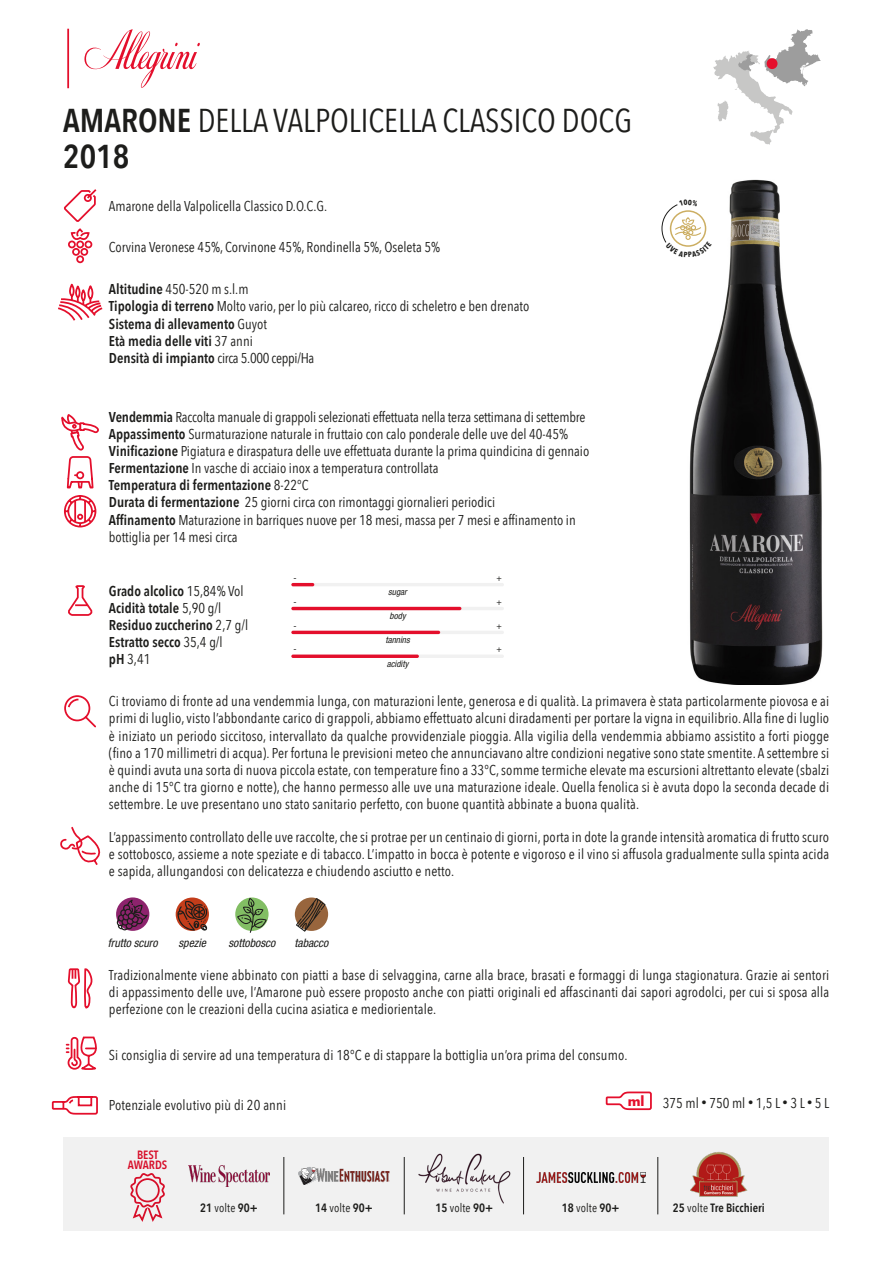
<style>
.page{position:relative;width:893px;height:1263px;background:#fff}
.page>*{position:absolute;margin:0;border:0;box-sizing:border-box;transform-origin:0 0}
.t1{font:33px "Avenir Next Condensed";color:#1d1d1b}
.t2{font:600 33px "Avenir Next Condensed";color:#1d1d1b}
.t3{font:14.25px/17.1px "Avenir Next Condensed";color:#1d1d1b;text-align:justify}
.t4{font:600 14.25px "Avenir Next Condensed";color:#1d1d1b}
.t5{font:14.25px "Avenir Next Condensed";letter-spacing:-.02em;color:#1d1d1b}
.t6{font:700 12.9px "Futura";color:#e40f2c}
.t7{font:600 12px "Avenir Next Condensed";color:#1d1d1b}
.t8{font:600 12px/10.5px "Avenir Next Condensed";color:#e40f2c;text-align:center}
.Paragrafo_base{font:italic condensed 11.7px "Helvetica Neue LT Std";color:#1d1d1b}
.Paragrafo_base-2{font:italic condensed 9px "Helvetica Neue LT Std";color:#1d1d1b}
.Paragrafo_base-3{font:condensed 9px "Helvetica Neue LT Std";color:#1d1d1b}
.s1{font-weight:600}
.s2{font-weight:400}
.s3{font-size:10.5px}
</style>
<div class="page">
<svg style="left:84px;top:29px;width:116px;height:59px"></svg>
<svg style="left:64px;top:189px;width:33px;height:75px"></svg>
<svg style="left:58px;top:283px;width:45px;height:38px"></svg>
<svg style="left:64px;top:695px;width:32px;height:33px"></svg>
<svg style="left:60px;top:826px;width:41px;height:39px"></svg>
<svg style="left:65px;top:968px;width:32px;height:102px"></svg>
<svg style="left:51px;top:1096px;width:47px;height:19px"></svg>
<hr style="left:67px;top:29px;width:2px;height:59px;background:#e40f2c">
<svg style="left:61px;top:414px;width:38px;height:114px"></svg>
<svg style="left:605px;top:1091px;width:47px;height:20px"></svg>
<div style="left:64px;top:1137px;width:765px;height:94px;background:#f1f1f1"></div>
<img style="left:188px;top:1165px;width:81px;height:22px">
<img style="left:298px;top:1167px;width:92px;height:18px">
<img style="left:690px;top:1152px;width:58px;height:45px">
<img style="left:536px;top:1172px;width:109px;height:10px">
<img style="left:418px;top:1153px;width:93px;height:50px">
<hr style="left:284px;top:1157px;width:1px;height:57px;background:#1d1d1b">
<hr style="left:404px;top:1157px;width:1px;height:57px;background:#1d1d1b">
<hr style="left:523px;top:1157px;width:1px;height:57px;background:#1d1d1b">
<hr style="left:658px;top:1157px;width:1px;height:57px;background:#1d1d1b">
<svg style="left:130px;top:1173px;width:35px;height:49px"></svg>
<div style="left:136px;top:1178px;width:24px;height:24px;border:2px solid #e40f2c;border-radius:50%"></div>
<svg style="left:713px;top:29px;width:108px;height:116px"></svg>
<svg style="left:68px;top:585px;width:25px;height:31px"></svg>
<hr style="left:291px;top:583px;width:213px;height:3px;background:#f1f1f1;border-radius:2px">
<hr style="left:291px;top:607px;width:213px;height:3px;background:#f1f1f1;border-radius:2px">
<hr style="left:291px;top:631px;width:213px;height:3px;background:#f1f1f1;border-radius:2px">
<hr style="left:291px;top:654px;width:213px;height:4px;background:#f1f1f1;border-radius:2px">
<hr style="left:291px;top:607px;width:170px;height:3px;background:#e40f2c;border-radius:2px">
<hr style="left:291px;top:631px;width:149px;height:3px;background:#e40f2c;border-radius:2px">
<svg style="left:291px;top:654px;width:128px;height:4px"></svg>
<hr style="left:291px;top:583px;width:23px;height:3px;background:#e40f2c;border-radius:2px">
<img style="left:661px;top:179px;width:162px;height:505px">
<svg style="left:176px;top:897px;width:33px;height:34px"></svg>
<svg style="left:116px;top:897px;width:33px;height:34px"></svg>
<svg style="left:177px;top:901px;width:30px;height:30px"></svg>
<svg style="left:116px;top:900px;width:32px;height:31px"></svg>
<svg style="left:235px;top:897px;width:34px;height:34px"></svg>
<svg style="left:237px;top:898px;width:30px;height:35px"></svg>
<div style="left:295px;top:897px;width:33px;height:34px;background:#98653d;border-radius:50%"></div>
<svg style="left:296px;top:898px;width:30px;height:34px"></svg>
<svg style="left:662px;top:200px;width:52px;height:57px"></svg>
<p class="t1" style="left:63px;top:92px;width:570px"><span class="s1">AMARONE</span> DELLA VALPOLICELLA CLASSICO DOCG</p>
<p class="t2" style="left:63px;top:128px;width:67px">2018</p>
<p class="t3" style="left:109px;top:196px;width:220px">Amarone della Valpolicella Classico D.O.C.G.</p>
<p class="t3" style="left:109px;top:238px;width:333px">Corvina Veronese 45%, Corvinone 45%, Rondinella 5%, Oseleta 5%</p>
<p class="t3" style="left:109px;top:280px;width:141px"><span class="s1">Altitudine</span> 450-520 m s.l.m</p>
<p class="t3" style="left:109px;top:297px;width:422px"><span class="s1">Tipologia di terreno</span> Molto vario, per lo più calcareo, ricco di scheletro e ben drenato</p>
<p class="t4" style="left:109px;top:311px;width:159px">Sistema di allevamento <span class="s2">Guyot</span></p>
<p class="t4" style="left:109px;top:328px;width:145px">Età media delle viti <span class="s2">37 anni</span></p>
<p class="t5" style="left:109px;top:346px;width:207px"><span class="s1">Densità di impianto</span> circa 5.000 ceppi/Ha</p>
<p class="t3" style="left:109px;top:408px;width:478px"><span class="s1">Vendemmia</span> Raccolta manuale di grappoli selezionati effettuata nella terza settimana di settembre</p>
<p class="t3" style="left:109px;top:425px;width:461px"><span class="s1">Appassimento</span> Surmaturazione naturale in fruttaio con calo ponderale delle uve del 40-45%</p>
<p class="t3" style="left:109px;top:442px;width:482px"><span class="s1">Vinificazione</span> Pigiatura e diraspatura delle uve effettuata durante la prima quindicina di gennaio</p>
<p class="t3" style="left:109px;top:459px;width:331px"><span class="s1">Fermentazione</span> In vasche di acciaio inox a temperatura controllata</p>
<p class="t4" style="left:109px;top:473px;width:201px">Temperatura di fermentazione <span class="s2">8-22°C</span></p>
<p class="t3" style="left:109px;top:493px;width:388px"><span class="s1">Durata di fermentazione</span> 25 giorni circa con rimontaggi giornalieri periodici</p>
<p class="t3" style="left:109px;top:510px;width:468px"><span class="s1">Affinamento</span> Maturazione in barriques nuove per 18 mesi, massa per 7 mesi e affinamento in bottiglia per 14 mesi circa</p>
<p class="t4" style="left:109px;top:579px;width:136px">Grado alcolico <span class="s2">15,84% Vol</span></p>
<p class="t4" style="left:109px;top:596px;width:114px">Acidità totale <span class="s2">5,90 g/l</span></p>
<p class="t4" style="left:109px;top:613px;width:141px">Residuo zuccherino <span class="s2">2,7 g/l</span></p>
<p class="t4" style="left:109px;top:630px;width:115px">Estratto secco <span class="s2">35,4 g/l</span></p>
<p class="t3" style="left:109px;top:650px;width:43px"><span class="s1">pH</span> 3,41</p>
<p class="Paragrafo_base-3" style="left:293px;top:572px;width:5px">-</p>
<p class="Paragrafo_base-3" style="left:293px;top:596px;width:5px">-</p>
<p class="Paragrafo_base-3" style="left:293px;top:620px;width:5px">-</p>
<p class="Paragrafo_base-3" style="left:293px;top:644px;width:5px">-</p>
<p class="Paragrafo_base-2" style="left:388px;top:586px;width:20px">sugar</p>
<p class="Paragrafo_base-2" style="left:390px;top:610px;width:18px">body</p>
<p class="Paragrafo_base-2" style="left:385px;top:634px;width:26px">tannins</p>
<p class="Paragrafo_base-2" style="left:387px;top:658px;width:23px">acidity</p>
<p class="Paragrafo_base-3" style="left:496px;top:572px;width:7px">+</p>
<p class="Paragrafo_base-3" style="left:496px;top:596px;width:7px">+</p>
<p class="Paragrafo_base-3" style="left:496px;top:620px;width:7px">+</p>
<p class="Paragrafo_base-3" style="left:496px;top:644px;width:7px">+</p>
<p class="t3" style="left:109px;top:692px;width:722px">Ci troviamo di fronte ad una vendemmia lunga, con maturazioni lente, generosa e di qualità. La primavera è stata particolarmente piovosa e ai primi di luglio, visto l’abbondante carico di grappoli, abbiamo effettuato alcuni diradamenti per portare la vigna in equilibrio. Alla fine di luglio è iniziato un periodo siccitoso, intervallato da qualche provvidenziale pioggia. Alla vigilia della vendemmia abbiamo assistito a forti piogge (fino a 170 millimetri di acqua). Per fortuna le previsioni meteo che annunciavano altre condizioni negative sono state smentite. A settembre si è quindi avuta una sorta di nuova piccola estate, con temperature fino a 33°C, somme termiche elevate ma escursioni altrettanto elevate (sbalzi anche di 15°C tra giorno e notte), che hanno permesso alle uve una maturazione ideale. Quella fenolica si è avuta dopo la seconda decade di settembre. Le uve presentano uno stato sanitario perfetto, con buone quantità abbinate a buona qualità.</p>
<p class="t3" style="left:109px;top:828px;width:722px">L’appassimento controllato delle uve raccolte, che si protrae per un centinaio di giorni, porta in dote la grande intensità aromatica di frutto scuro e sottobosco, assieme a note speziate e di tabacco. L’impatto in bocca è potente e vigoroso e il vino si affusola gradualmente sulla spinta acida e sapida, allungandosi con delicatezza e chiudendo asciutto e netto.</p>
<p class="Paragrafo_base" style="left:108px;top:936px;width:51px">frutto scuro</p>
<p class="Paragrafo_base" style="left:179px;top:936px;width:29px">spezie</p>
<p class="Paragrafo_base" style="left:229px;top:936px;width:48px">sottobosco</p>
<p class="Paragrafo_base" style="left:294px;top:936px;width:36px">tabacco</p>
<p class="t3" style="left:109px;top:966px;width:722px">Tradizionalmente viene abbinato con piatti a base di selvaggina, carne alla brace, brasati e formaggi di lunga stagionatura. Grazie ai sentori di appassimento delle uve, l’Amarone può essere proposto anche con piatti originali ed affascinanti dai sapori agrodolci, per cui si sposa alla perfezione con le creazioni della cucina asiatica e mediorientale.</p>
<p class="t3" style="left:109px;top:1045px;width:520px">Si consiglia di servire ad una temperatura di 18°C e di stappare la bottiglia un’ora prima del consumo.</p>
<p class="t3" style="left:109px;top:1096px;width:179px">Potenziale evolutivo più di 20 anni</p>
<p class="t6" style="left:628px;top:1092px;width:18px">ml</p>
<p class="t3" style="left:663px;top:1094px;width:168px">375 ml <span class="s3">•</span> 750 ml <span class="s3">•</span> 1,5 L <span class="s3">•</span> 3 L <span class="s3">•</span> 5 L</p>
<p class="t8" style="left:128px;top:1149px;width:41px">BEST<br>AWARDS</p>
<p class="t7" style="left:200px;top:1197px;width:59px">21 <span class="s2">volte</span> 90+</p>
<p class="t7" style="left:315px;top:1197px;width:59px">14 <span class="s2">volte</span> 90+</p>
<p class="t7" style="left:435px;top:1197px;width:59px">15 <span class="s2">volte</span> 90+</p>
<p class="t7" style="left:562px;top:1197px;width:59px">18 <span class="s2">volte</span> 90+</p>
<p class="t7" style="left:673px;top:1197px;width:93px">25 <span class="s2">volte</span> Tre Bicchieri</p>
</div>
